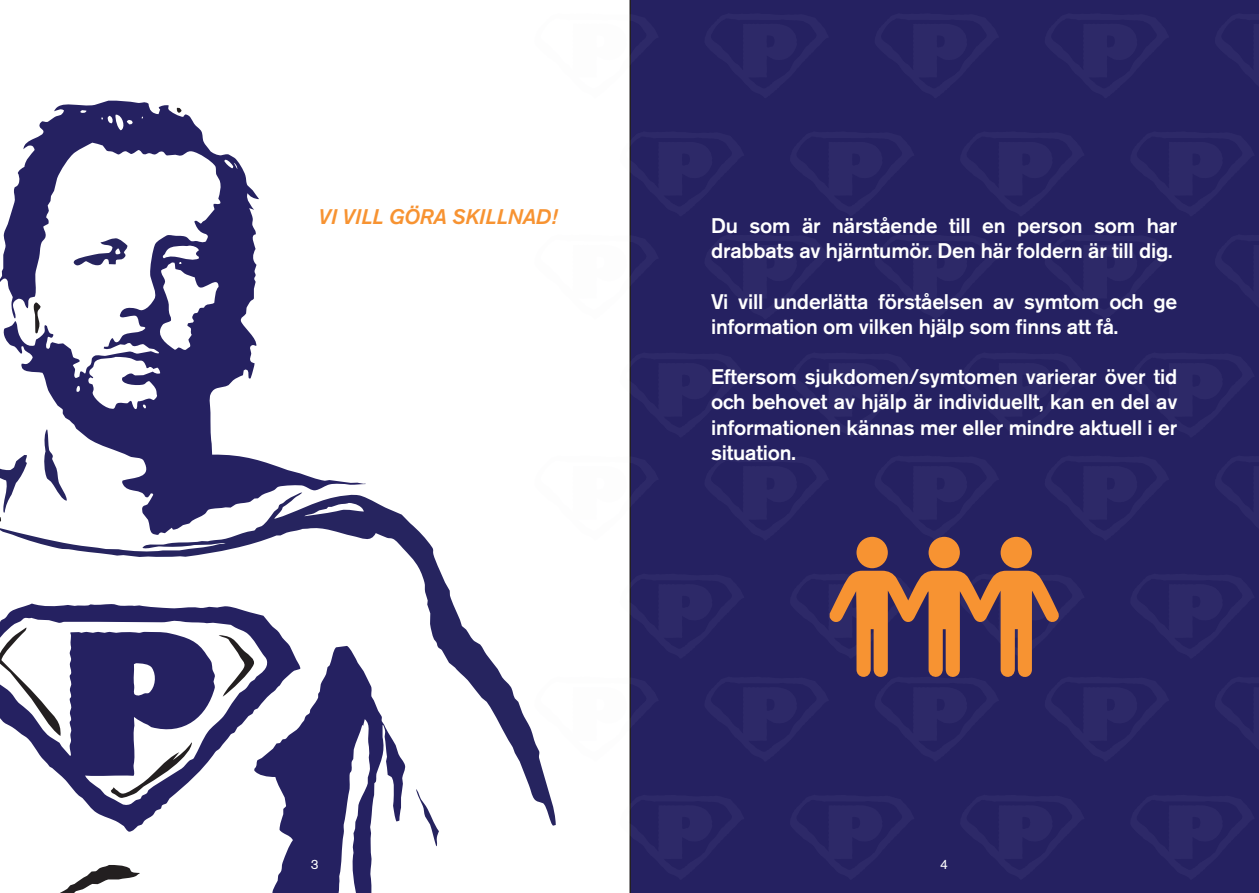
<style>
.page{position:relative;width:1259px;height:893px;background:#fff}
.page>*{position:absolute;margin:0;border:0;box-sizing:border-box;transform-origin:0 0}
.t1{font:500 21px/25.2px "Akzidenz Grotesk BE";letter-spacing:-.01em;color:#fff}
.t2{font:italic 500 21px "Akzidenz Grotesk BE";letter-spacing:.01em;color:#f79332}
.t3{font:13.5px "Akzidenz Grotesk BE";color:#fff}
</style>
<div class="page">
<div style="left:629px;top:0;width:630px;height:893px;background:#252161"></div>
<div style="left:1130px;top:795px;width:124px;height:85px;background:#252161"></div>
<div style="left:960px;top:795px;width:124px;height:85px;background:#252161"></div>
<div style="left:790px;top:795px;width:124px;height:85px;background:#252161"></div>
<div style="left:629px;top:795px;width:115px;height:85px;background:#252161"></div>
<div style="left:1214px;top:455px;width:45px;height:86px;background:#252161"></div>
<div style="left:1044px;top:455px;width:125px;height:86px;background:#252161"></div>
<div style="left:874px;top:455px;width:125px;height:86px;background:#252161"></div>
<div style="left:704px;top:455px;width:125px;height:86px;background:#252161"></div>
<div style="left:629px;top:455px;width:30px;height:86px;background:#252161"></div>
<div style="left:1130px;top:352px;width:124px;height:86px;background:#252161"></div>
<div style="left:960px;top:352px;width:124px;height:86px;background:#252161"></div>
<div style="left:790px;top:352px;width:124px;height:86px;background:#252161"></div>
<div style="left:629px;top:352px;width:115px;height:86px;background:#252161"></div>
<div style="left:1214px;top:234px;width:45px;height:85px;background:#252161"></div>
<div style="left:1044px;top:234px;width:125px;height:85px;background:#252161"></div>
<div style="left:874px;top:234px;width:125px;height:85px;background:#252161"></div>
<div style="left:704px;top:234px;width:125px;height:85px;background:#252161"></div>
<div style="left:629px;top:234px;width:30px;height:85px;background:#252161"></div>
<div style="left:1130px;top:131px;width:124px;height:85px;background:#252161"></div>
<div style="left:960px;top:131px;width:124px;height:85px;background:#252161"></div>
<div style="left:790px;top:131px;width:124px;height:85px;background:#252161"></div>
<div style="left:629px;top:131px;width:115px;height:85px;background:#252161"></div>
<div style="left:1214px;top:13px;width:45px;height:85px;background:#252161"></div>
<div style="left:1044px;top:13px;width:125px;height:85px;background:#252161"></div>
<div style="left:874px;top:13px;width:125px;height:85px;background:#252161"></div>
<div style="left:704px;top:13px;width:125px;height:85px;background:#252161"></div>
<div style="left:629px;top:13px;width:30px;height:85px;background:#252161"></div>
<svg style="left:0;top:100px;width:366px;height:392px"></svg>
<svg style="left:177px;top:108px;width:4px;height:5px"></svg>
<svg style="left:430px;top:826px;width:9px;height:20px"></svg>
<svg style="left:33px;top:302px;width:8px;height:31px"></svg>
<svg style="left:60px;top:865px;width:80px;height:28px"></svg>
<svg style="left:272px;top:826px;width:100px;height:67px"></svg>
<svg style="left:7px;top:492px;width:549px;height:334px"></svg>
<svg style="left:0;top:603px;width:300px;height:229px"></svg>
<svg style="left:111px;top:743px;width:81px;height:56px"></svg>
<svg style="left:73px;top:238px;width:54px;height:31px"></svg>
<svg style="left:0;top:455px;width:27px;height:78px"></svg>
<svg style="left:534px;top:571px;width:725px;height:191px;background:#564a72"></svg>
<div style="left:856px;top:537px;width:32px;height:31px;background:#f79332;border-radius:50%"></div>
<div style="left:928px;top:537px;width:32px;height:31px;background:#f79332;border-radius:50%"></div>
<div style="left:1000px;top:537px;width:32px;height:31px;background:#f79332;border-radius:50%"></div>
<p class="t2" style="left:318px;top:205px;width:240px">VI VILL GÖRA SKILLNAD!</p>
<p class="t1" style="left:711px;top:213px;width:468px">Du som är närstående till en person som har drabbats av hjärntumör. Den här foldern är till dig.</p>
<p class="t1" style="left:711px;top:288px;width:468px">Vi vill underlätta förståelsen av symtom och ge information om vilken hjälp som finns att få.</p>
<p class="t1" style="left:711px;top:364px;width:468px;text-align:justify">Eftersom sjukdomen/symtomen varierar över tid och behovet av hjälp är individuellt, kan en del av informationen kännas mer eller mindre aktuell i er situation.</p>
<p class="t3" style="left:311px;top:856px;width:9px">3</p>
<p class="t3" style="left:940px;top:856px;width:9px">4</p>
</div>
